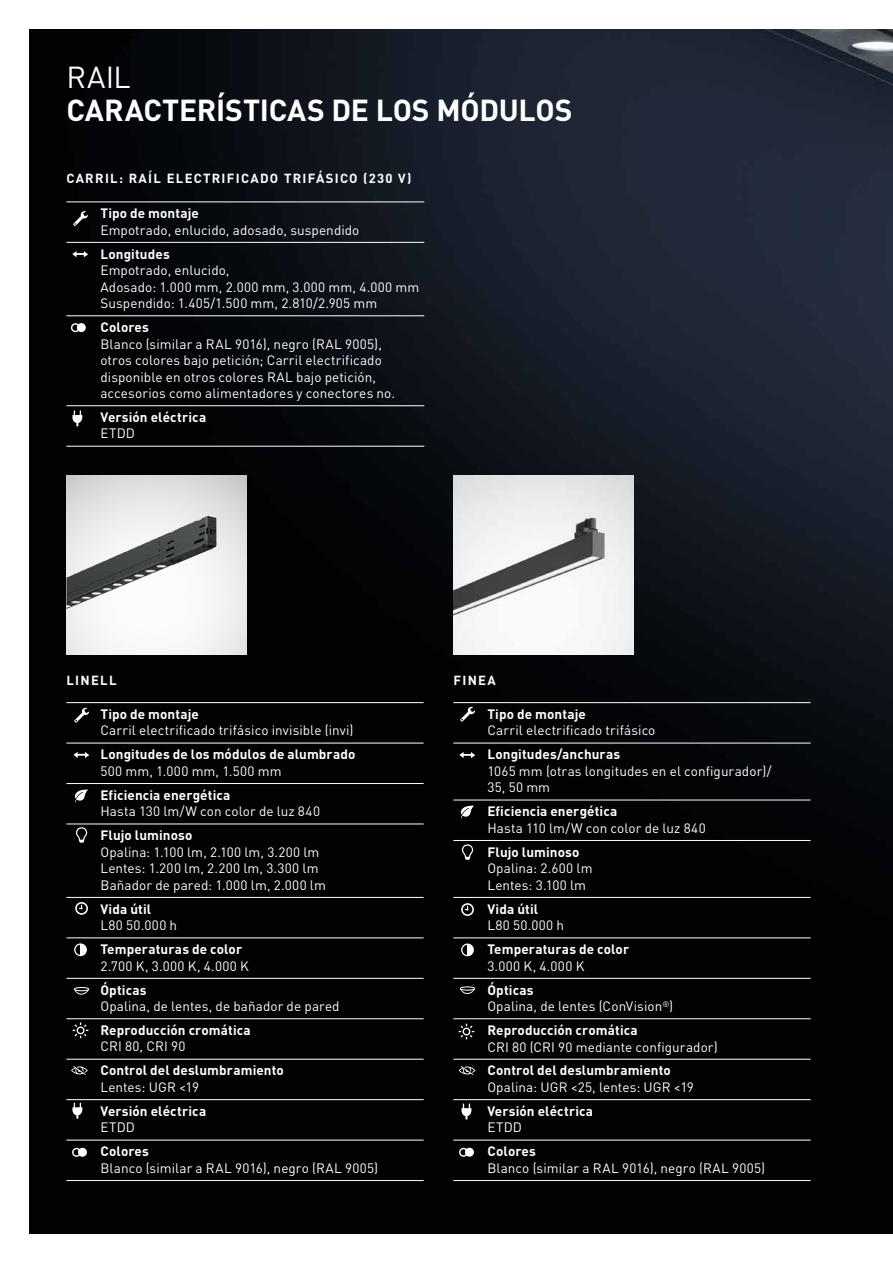
<style>
.page{position:relative;width:893px;height:1263px;background:#fff}
.page>*{position:absolute;margin:0;border:0;box-sizing:border-box;transform-origin:0 0}
.t1{font:700 30px "Trilux DIN";letter-spacing:-.005em;color:#fff}
.t2{font:30px "Trilux DIN";color:#fff}
.t3{font:13.5px/16.5px "Trilux DIN";letter-spacing:.005em;color:#fff}
.t4{font:700 13.5px "Trilux DIN";letter-spacing:.005em;color:#fff}
.t5{font:13.5px "Trilux DIN";letter-spacing:.025em;color:#fff}
.t6{font:13.5px "Trilux DIN";letter-spacing:.03em;color:#fff}
.t7{font:700 13.05px "Trilux DIN";letter-spacing:.1em;color:#fff}
.s1{font-weight:700}
</style>
<div class="page">
<img style="left:30px;top:30px;width:863px;height:1203px">
<hr style="left:453px;top:702px;width:358px;height:1px;background:#fff">
<hr style="left:453px;top:743px;width:358px;height:1px;background:#fff">
<hr style="left:453px;top:800px;width:358px;height:1px;background:#fff">
<hr style="left:453px;top:840px;width:358px;height:1px;background:#fff">
<hr style="left:453px;top:897px;width:358px;height:1px;background:#fff">
<hr style="left:453px;top:937px;width:358px;height:1px;background:#fff">
<hr style="left:453px;top:978px;width:358px;height:1px;background:#fff">
<hr style="left:453px;top:1018px;width:358px;height:1px;background:#fff">
<hr style="left:453px;top:1059px;width:358px;height:1px;background:#fff">
<hr style="left:453px;top:1099px;width:358px;height:1px;background:#fff">
<hr style="left:453px;top:1140px;width:358px;height:1px;background:#fff">
<hr style="left:453px;top:1180px;width:358px;height:1px;background:#fff">
<svg style="left:461px;top:903px;width:13px;height:13px"></svg>
<svg style="left:460px;top:707px;width:15px;height:15px"></svg>
<svg style="left:462px;top:844px;width:11px;height:16px"></svg>
<svg style="left:459px;top:1024px;width:15px;height:15px"></svg>
<div style="left:465px;top:1148px;width:9px;height:9px;background:#fff;border-radius:50%"></div>
<svg style="left:459px;top:1148px;width:9px;height:9px"></svg>
<svg style="left:461px;top:1103px;width:10px;height:16px"></svg>
<svg style="left:461px;top:943px;width:13px;height:13px"></svg>
<svg style="left:459px;top:752px;width:16px;height:6px"></svg>
<svg style="left:461px;top:806px;width:13px;height:12px"></svg>
<hr style="left:66px;top:702px;width:358px;height:1px;background:#fff">
<hr style="left:66px;top:743px;width:358px;height:1px;background:#fff">
<hr style="left:66px;top:783px;width:358px;height:1px;background:#fff">
<hr style="left:66px;top:824px;width:358px;height:1px;background:#fff">
<hr style="left:66px;top:897px;width:358px;height:1px;background:#fff">
<hr style="left:66px;top:937px;width:358px;height:1px;background:#fff">
<hr style="left:66px;top:978px;width:358px;height:1px;background:#fff">
<hr style="left:66px;top:1018px;width:358px;height:1px;background:#fff">
<hr style="left:66px;top:1059px;width:358px;height:1px;background:#fff">
<hr style="left:66px;top:1099px;width:358px;height:1px;background:#fff">
<hr style="left:66px;top:1140px;width:358px;height:1px;background:#fff">
<hr style="left:66px;top:1180px;width:358px;height:1px;background:#fff">
<svg style="left:75px;top:902px;width:13px;height:13px"></svg>
<svg style="left:74px;top:708px;width:15px;height:15px"></svg>
<svg style="left:76px;top:827px;width:11px;height:16px"></svg>
<svg style="left:73px;top:1022px;width:15px;height:16px"></svg>
<div style="left:78px;top:1148px;width:9px;height:9px;background:#fff;border-radius:50%"></div>
<svg style="left:72px;top:1148px;width:9px;height:9px"></svg>
<svg style="left:74px;top:943px;width:13px;height:13px"></svg>
<svg style="left:73px;top:752px;width:16px;height:6px"></svg>
<svg style="left:75px;top:789px;width:13px;height:13px"></svg>
<img style="left:453px;top:475px;width:180px;height:180px">
<hr style="left:66px;top:202px;width:358px;height:1px;background:#fff">
<hr style="left:66px;top:242px;width:358px;height:1px;background:#fff">
<hr style="left:66px;top:316px;width:358px;height:1px;background:#fff">
<hr style="left:66px;top:405px;width:358px;height:1px;background:#fff">
<hr style="left:66px;top:446px;width:358px;height:1px;background:#fff">
<svg style="left:73px;top:211px;width:15px;height:15px"></svg>
<div style="left:77px;top:323px;width:9px;height:9px;background:#fff;border-radius:50%"></div>
<svg style="left:71px;top:323px;width:9px;height:9px"></svg>
<svg style="left:72px;top:251px;width:16px;height:6px"></svg>
<svg style="left:72px;top:410px;width:10px;height:16px"></svg>
<svg style="left:72px;top:1103px;width:10px;height:15px"></svg>
<svg style="left:74px;top:987px;width:15px;height:8px"></svg>
<svg style="left:460px;top:986px;width:15px;height:8px"></svg>
<svg style="left:71px;top:1066px;width:17px;height:9px"></svg>
<svg style="left:459px;top:1066px;width:16px;height:9px"></svg>
<img style="left:66px;top:475px;width:180px;height:180px">
<img style="left:66px;top:516px;width:150px;height:93px">
<h1 class="t2" style="left:66px;top:58px;width:66px">RAIL</h1>
<h1 class="t1" style="left:66px;top:90px;width:508px">CARACTERÍSTICAS DE LOS MÓDULOS</h1>
<p class="t7" style="left:66px;top:170px;width:347px">CARRIL: RAÍL ELECTRIFICADO TRIFÁSICO (230 V)</p>
<p class="t4" style="left:100px;top:204px;width:100px">Tipo de montaje</p>
<p class="t3" style="left:100px;top:222px;width:261px">Empotrado, enlucido, adosado, suspendido</p>
<p class="t4" style="left:100px;top:245px;width:71px">Longitudes</p>
<p class="t3" style="left:100px;top:262px;width:320px">Empotrado, enlucido,<br>Adosado: 1.000 mm, 2.000 mm, 3.000 mm, 4.000 mm<br>Suspendido: 1.405/1.500 mm, 2.810/2.905 mm</p>
<p class="t4" style="left:100px;top:318px;width:50px">Colores</p>
<p class="t3" style="left:100px;top:335px;width:296px">Blanco (similar a RAL 9016), negro (RAL 9005), otros colores bajo petición; Carril electrificado disponible en otros colores RAL bajo petición, accesorios como alimentadores y conectores no.</p>
<p class="t4" style="left:100px;top:408px;width:107px">Versión eléctrica</p>
<p class="t3" style="left:100px;top:425px;width:36px">ETDD</p>
<p class="t7" style="left:66px;top:672px;width:52px">LINELL</p>
<p class="t4" style="left:100px;top:705px;width:100px">Tipo de montaje</p>
<p class="t3" style="left:100px;top:722px;width:254px">Carril electrificado trifásico invisible (invi)</p>
<p class="t4" style="left:100px;top:745px;width:257px">Longitudes de los módulos de alumbrado</p>
<p class="t5" style="left:100px;top:762px;width:183px">500 mm, 1.000 mm, 1.500 mm</p>
<p class="t4" style="left:100px;top:786px;width:131px">Eficiencia energética</p>
<p class="t3" style="left:100px;top:803px;width:221px">Hasta 130 lm/W con color de luz 840</p>
<p class="t4" style="left:100px;top:826px;width:94px">Flujo luminoso</p>
<p class="t3" style="left:100px;top:844px;width:227px">Opalina: 1.100 lm, 2.100 lm, 3.200 lm<br>Lentes: 1.200 lm, 2.200 lm, 3.300 lm<br>Bañador de pared: 1.000 lm, 2.000 lm</p>
<p class="t4" style="left:100px;top:900px;width:52px">Vida útil</p>
<p class="t3" style="left:100px;top:917px;width:78px">L80 50.000 h</p>
<p class="t4" style="left:100px;top:940px;width:143px">Temperaturas de color</p>
<p class="t6" style="left:100px;top:957px;width:150px">2.700 K, 3.000 K, 4.000 K</p>
<p class="t4" style="left:100px;top:981px;width:48px">Ópticas</p>
<p class="t3" style="left:100px;top:998px;width:241px">Opalina, de lentes, de bañador de pared</p>
<p class="t4" style="left:100px;top:1021px;width:152px">Reproducción cromática</p>
<p class="t3" style="left:100px;top:1038px;width:87px">CRI 80, CRI 90</p>
<p class="t4" style="left:100px;top:1061px;width:185px">Control del deslumbramiento</p>
<p class="t3" style="left:100px;top:1079px;width:100px">Lentes: UGR &lt;19</p>
<p class="t4" style="left:100px;top:1102px;width:107px">Versión eléctrica</p>
<p class="t3" style="left:100px;top:1119px;width:36px">ETDD</p>
<p class="t4" style="left:100px;top:1142px;width:50px">Colores</p>
<p class="t3" style="left:100px;top:1160px;width:279px">Blanco (similar a RAL 9016), negro (RAL 9005)</p>
<p class="t7" style="left:453px;top:672px;width:44px">FINEA</p>
<p class="t4" style="left:487px;top:705px;width:100px">Tipo de montaje</p>
<p class="t3" style="left:487px;top:722px;width:170px">Carril electrificado trifásico</p>
<p class="t4" style="left:487px;top:745px;width:134px">Longitudes/anchuras</p>
<p class="t3" style="left:487px;top:763px;width:286px">1065 mm (otras longitudes en el configurador)/<br>35, 50 mm</p>
<p class="t4" style="left:487px;top:802px;width:131px">Eficiencia energética</p>
<p class="t3" style="left:487px;top:820px;width:220px">Hasta 110 lm/W con color de luz 840</p>
<p class="t4" style="left:487px;top:843px;width:94px">Flujo luminoso</p>
<p class="t3" style="left:487px;top:860px;width:107px">Opalina: 2.600 lm<br>Lentes: 3.100 lm</p>
<p class="t4" style="left:487px;top:900px;width:52px">Vida útil</p>
<p class="t3" style="left:487px;top:917px;width:78px">L80 50.000 h</p>
<p class="t4" style="left:487px;top:940px;width:143px">Temperaturas de color</p>
<p class="t3" style="left:487px;top:957px;width:99px">3.000 K, 4.000 K</p>
<p class="t3" style="left:487px;top:981px;width:187px"><span class="s1">Ópticas<br></span>Opalina, de lentes (ConVision<sup>®</sup>)</p>
<p class="t4" style="left:487px;top:1021px;width:152px">Reproducción cromática</p>
<p class="t3" style="left:487px;top:1038px;width:232px">CRI 80 (CRI 90 mediante configurador)</p>
<p class="t4" style="left:487px;top:1061px;width:185px">Control del deslumbramiento</p>
<p class="t3" style="left:487px;top:1079px;width:208px">Opalina: UGR &lt;25, lentes: UGR &lt;19</p>
<p class="t4" style="left:487px;top:1102px;width:107px">Versión eléctrica</p>
<p class="t3" style="left:487px;top:1119px;width:36px">ETDD</p>
<p class="t4" style="left:487px;top:1142px;width:50px">Colores</p>
<p class="t3" style="left:487px;top:1160px;width:279px">Blanco (similar a RAL 9016), negro (RAL 9005)</p>
</div>
